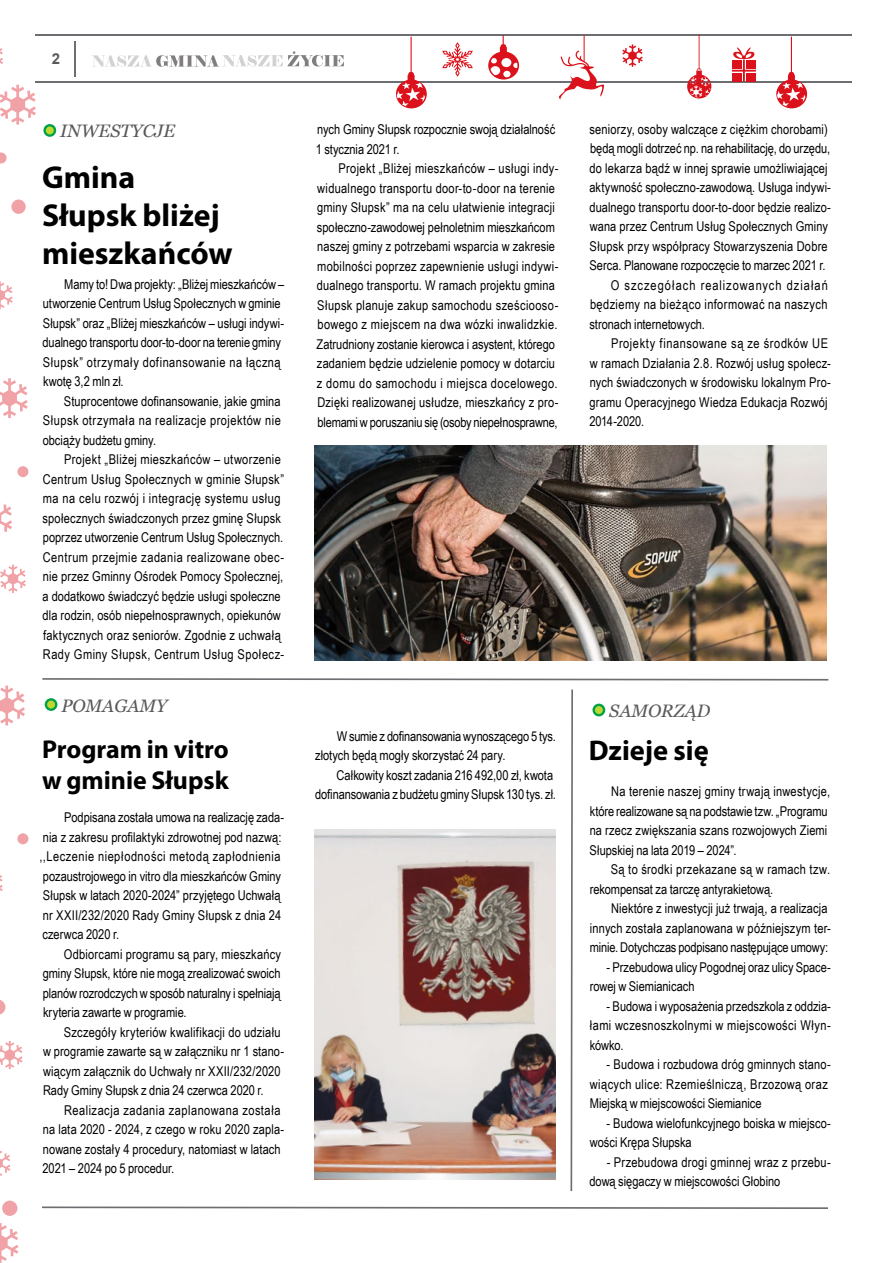
<style>
.page{position:relative;width:872px;height:1263px;background:#fff}
.page>*{position:absolute;margin:0;border:0;box-sizing:border-box;transform-origin:0 0}
.t1{font:700 31.8px/38.1px "Myriad Pro";color:#000}
.t2{font:700 28.5px "Myriad Pro";color:#000}
.t3{font:700 25.95px "Myriad Pro";color:#000}
.t4{font:italic 18px "Georgia";color:#58595b}
.t5{font:700 15px "Arial";color:#58595b}
.t6{font:13.5px/19.5px "Arial Narrow";letter-spacing:.01em;color:#000}
.t7{font:13.5px/19.5px "Arial Narrow";letter-spacing:-.01em;color:#000}
.t8{font:13.5px "Arial Narrow";letter-spacing:.03em;color:#000}
.t9{font:13.5px "Arial Narrow";letter-spacing:.07em;color:#000}
.t10{font:13.5px "Arial Narrow";letter-spacing:.04em;color:#000}
</style>
<div class="page">
<svg style="left:92px;top:51px;width:252px;height:16px"></svg>
<hr style="left:75px;top:41px;width:1px;height:35px;background:#6d6e71">
<hr style="left:35px;top:34px;width:816px;height:2px;background:#6d6e71">
<hr style="left:35px;top:81px;width:816px;height:2px;background:#6d6e71">
<svg style="left:396px;top:37px;width:31px;height:71px"></svg>
<svg style="left:776px;top:37px;width:31px;height:71px"></svg>
<svg style="left:442px;top:42px;width:31px;height:35px"></svg>
<svg style="left:488px;top:35px;width:31px;height:45px"></svg>
<svg style="left:559px;top:35px;width:45px;height:64px"></svg>
<svg style="left:622px;top:44px;width:20px;height:23px"></svg>
<svg style="left:687px;top:34px;width:24px;height:65px"></svg>
<svg style="left:732px;top:47px;width:24px;height:34px"></svg>
<svg style="left:0;top:48px;width:3px;height:16px"></svg>
<svg style="left:0;top:281px;width:13px;height:28px"></svg>
<svg style="left:0;top:378px;width:28px;height:40px"></svg>
<svg style="left:0;top:502px;width:12px;height:33px"></svg>
<svg style="left:0;top:685px;width:25px;height:40px"></svg>
<svg style="left:0;top:85px;width:36px;height:40px"></svg>
<svg style="left:0;top:1223px;width:18px;height:40px"></svg>
<svg style="left:0;top:875px;width:3px;height:16px"></svg>
<svg style="left:0;top:1150px;width:11px;height:26px"></svg>
<svg style="left:0;top:1041px;width:23px;height:28px"></svg>
<svg style="left:0;top:565px;width:26px;height:28px"></svg>
<svg style="left:0;top:1000px;width:5px;height:15px"></svg>
<svg style="left:2px;top:1200px;width:15px;height:16px"></svg>
<div style="left:17px;top:833px;width:11px;height:11px;background:#f1a2a6;border-radius:50%"></div>
<div style="left:17px;top:466px;width:11px;height:11px;background:#f1a2a6;border-radius:50%"></div>
<svg style="left:0;top:152px;width:7px;height:11px"></svg>
<svg style="left:11px;top:199px;width:15px;height:15px"></svg>
<svg style="left:590px;top:701px;width:18px;height:18px"></svg>
<svg style="left:592px;top:704px;width:13px;height:12px"></svg>
<svg style="left:43px;top:124px;width:13px;height:13px"></svg>
<svg style="left:45px;top:698px;width:12px;height:13px"></svg>
<svg style="left:42px;top:1206px;width:786px;height:3px"></svg>
<svg style="left:42px;top:678px;width:786px;height:2px;background:#949497"></svg>
<svg style="left:570px;top:689px;width:3px;height:502px"></svg>
<img style="left:314px;top:829px;width:241px;height:350px">
<img style="left:314px;top:445px;width:512px;height:215px">
<p class="t5" style="left:52px;top:49px;width:10px">2</p>
<h3 class="t4" style="left:60px;top:118px;width:117px">INWESTYCJE</h3>
<h1 class="t1" style="left:42px;top:157px;width:192px">Gmina<br>Słupsk bliżej mieszkańców</h1>
<p class="t6" style="left:43px;top:274px;width:243px;text-indent:22px">Mamy to! Dwa projekty: „Bliżej mieszkańców – utworzenie Centrum Usług Społecznych w gminie Słupsk” oraz „Bliżej mieszkańców – usługi indywi&shy;dualnego transportu door-to-door na terenie gminy Słupsk” otrzymały dofinansowanie na łączną kwotę 3,2 mln zł.</p>
<p class="t6" style="left:43px;top:391px;width:240px;text-align:justify;text-indent:21px">Stuprocentowe dofinansowanie, jakie gmina Słupsk otrzymała na realizacje projektów nie obciąży budżetu gminy.</p>
<p class="t6" style="left:43px;top:449px;width:243px;text-indent:22px">Projekt „Bliżej mieszkańców – utworzenie Centrum Usług Społecznych w gminie Słupsk” ma na celu rozwój i integrację systemu usług społecznych świadczonych przez gminę Słupsk poprzez utworzenie Centrum Usług Społecznych.<br>Centrum przejmie zadania realizowane obec&shy;nie przez Gminny Ośrodek Pomocy Społecznej, a dodatkowo świadczyć będzie usługi społeczne dla rodzin, osób niepełnosprawnych, opiekunów faktycznych oraz seniorów. Zgodnie z uchwałą Rady Gminy Słupsk, Centrum Usług Społecz-</p>
<p class="t6" style="left:316px;top:119px;width:241px">nych Gminy Słupsk rozpocznie swoją działalność<br>1 stycznia 2021 r.</p>
<p class="t6" style="left:316px;top:158px;width:243px;text-indent:22px">Projekt „Bliżej mieszkańców – usługi indy&shy;widualnego transportu door-to-door na terenie gminy Słupsk” ma na celu ułatwienie integracji społeczno-zawodowej pełnoletnim mieszkańcom naszej gminy z potrzebami wsparcia w zakresie mobilności poprzez zapewnienie usługi indywi&shy;dualnego transportu. W ramach projektu gmina Słupsk planuje zakup samochodu sześciooso&shy;bowego z miejscem na dwa wózki inwalidzkie.<br>Zatrudniony zostanie kierowca i asystent, którego zadaniem będzie udzielenie pomocy w dotarciu z domu do samochodu i miejsca docelowego.<br>Dzięki realizowanej usłudze, mieszkańcy z pro&shy;blemami wporuszaniu się (osoby niepełnosprawne,</p>
<p class="t6" style="left:589px;top:119px;width:240px">seniorzy, osoby walczące z ciężkim chorobami)</p>
<p class="t6" style="left:590px;top:138px;width:242px">będą mogli dotrzeć np. na rehabilitację, do urzędu,</p>
<p class="t6" style="left:589px;top:158px;width:240px">do lekarza bądź w innej sprawie umożliwiającej</p>
<p class="t6" style="left:589px;top:177px;width:243px">aktywność społeczno-zawodową. Usługa indywi-</p>
<p class="t6" style="left:589px;top:197px;width:243px">dualnego transportu door-to-door będzie realizo-</p>
<p class="t6" style="left:590px;top:216px;width:239px">wana przez Centrum Usług Społecznych Gminy</p>
<p class="t6" style="left:589px;top:236px;width:240px">Słupsk przy współpracy Stowarzyszenia Dobre</p>
<p class="t6" style="left:589px;top:255px;width:237px">Serca. Planowane rozpoczęcie to marzec 2021 r.</p>
<p class="t9" style="left:611px;top:275px;width:219px">O szczegółach realizowanych działań</p>
<p class="t8" style="left:590px;top:295px;width:239px">będziemy na bieżąco informować na naszych</p>
<p class="t6" style="left:589px;top:314px;width:117px">stronach internetowych.</p>
<p class="t10" style="left:611px;top:334px;width:219px">Projekty finansowane są ze środków UE</p>
<p class="t6" style="left:590px;top:353px;width:243px">w ramach Działania 2.8. Rozwój usług społecz-</p>
<p class="t6" style="left:590px;top:372px;width:243px">nych świadczonych w środowisku lokalnym Pro-</p>
<p class="t6" style="left:589px;top:392px;width:239px">gramu Operacyjnego Wiedza Edukacja Rozwój</p>
<p class="t6" style="left:589px;top:411px;width:57px">2014-2020.</p>
<h3 class="t4" style="left:61px;top:692px;width:107px">POMAGAMY</h3>
<h3 class="t3" style="left:42px;top:733px;width:188px">Program in vitro</h3>
<h2 class="t2" style="left:589px;top:732px;width:121px">Dzieje się</h2>
<h3 class="t3" style="left:42px;top:764px;width:188px">w gminie Słupsk</h3>
<h3 class="t4" style="left:609px;top:698px;width:103px">SAMORZĄD</h3>
<p class="t7" style="left:315px;top:726px;width:242px;text-indent:22px">Wsumie z dofinansowania wynoszącego 5 tys. złotych będą mogły skorzystać 24 pary.</p>
<p class="t7" style="left:315px;top:765px;width:242px;text-align:right">Całkowity koszt zadania 216 492,00 zł, kwota dofinansowania z budżetu gminy Słupsk 130 tys. zł.</p>
<p class="t6" style="left:589px;top:781px;width:242px;text-indent:22px">Na terenie naszej gminy trwają inwestycje, które realizowane są na podstawie tzw. „Programu na rzecz zwiększania szans rozwojowych Ziemi Słupskiej na lata 2019 – 2024”.</p>
<p class="t6" style="left:590px;top:859px;width:242px;text-indent:21px">Są to środki przekazane są w ramach tzw. rekompensat za tarczę antyrakietową.</p>
<p class="t6" style="left:590px;top:898px;width:243px;text-indent:21px">Niektóre z inwestycji już trwają, a realizacja innych została zaplanowana w późniejszym ter&shy;minie. Dotychczas podpisano następujące umowy:</p>
<p class="t6" style="left:590px;top:957px;width:243px;text-indent:17px">- Przebudowa ulicy Pogodnej oraz ulicy Space&shy;rowej w Siemianicach</p>
<p class="t6" style="left:590px;top:996px;width:243px;text-align:justify;text-indent:17px">- Budowa i wyposażenia przedszkola z oddzia&shy;łami wczesnoszkolnymi w miejscowości Włyn&shy;kówko.</p>
<p class="t6" style="left:590px;top:1054px;width:243px;text-indent:17px">- Budowa i rozbudowa dróg gminnych stano&shy;wiących ulice: Rzemieślniczą, Brzozową oraz<br>Miejską w miejscowości Siemianice</p>
<p class="t6" style="left:590px;top:1113px;width:243px;text-indent:17px">- Budowa wielofunkcyjnego boiska w miejsco&shy;wości Krępa Słupska</p>
<p class="t6" style="left:589px;top:1152px;width:243px;text-indent:17px">- Przebudowa drogi gminnej wraz z przebu&shy;dową sięgaczy w miejscowości Głobino</p>
<p class="t6" style="left:40px;top:807px;width:246px;text-indent:25px">Podpisana została umowa na realizację zada&shy;nia z zakresu profilaktyki zdrowotnej pod nazwą: ,,Leczenie niepłodności metodą zapłodnienia pozaustrojowego in vitro dla mieszkańców Gminy Słupsk w latach 2020-2024” przyjętego Uchwałą nr XXII/232/2020 Rady Gminy Słupsk z dnia 24 czerwca 2020 r.</p>
<p class="t6" style="left:43px;top:944px;width:240px;text-align:justify;text-indent:21px">Odbiorcami programu są pary, mieszkańcy gminy Słupsk, które nie mogą zrealizować swoich planów rozrodczych w sposób naturalny i spełniają kryteria zawarte w programie.</p>
<p class="t6" style="left:43px;top:1022px;width:243px;text-indent:21px">Szczegóły kryteriów kwalifikacji do udziału w programie zawarte są w załączniku nr 1 stano&shy;wiącym załącznik do Uchwały nr XXII/232/2020<br>Rady Gminy Słupsk z dnia 24 czerwca 2020 r.</p>
<p class="t6" style="left:42px;top:1100px;width:243px;text-indent:22px">Realizacja zadania zaplanowana została na lata 2020 - 2024, z czego w roku 2020 zapla&shy;nowane zostały 4 procedury, natomiast w latach 2021 – 2024 po 5 procedur.</p>
</div>
